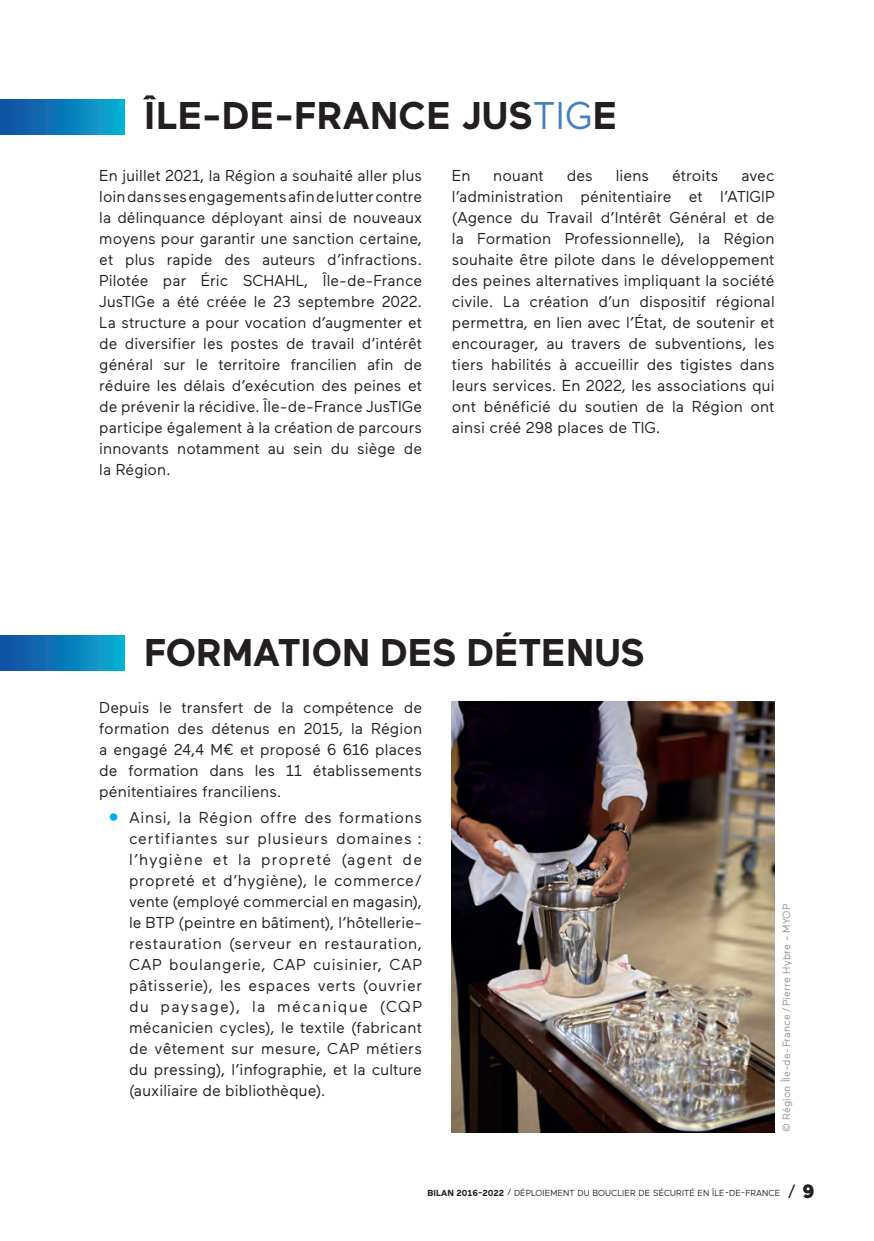
<style>
.page{position:relative;width:874px;height:1241px;background:#fff}
.page>*{position:absolute;margin:0;border:0;box-sizing:border-box;transform-origin:0 0}
.t1{font:700 38.5px "Maax";color:#231f20}
.t2{font:15.75px/21px "Maax";letter-spacing:.005em;color:#231f20;text-align:justify}
.t3{font:10.5px "Maax";letter-spacing:.02em;color:#8f9194}
.t4{font:8.75px "Maax";letter-spacing:.01em;color:#231f20}
.s1{font-weight:400;color:#437fc2}
.s2{font-weight:900;font-size:22.75px;color:#00aeef}
.s3{font-weight:700}
.s4{font-size:19.25px}
.s5{font-weight:900;font-size:19.25px}
</style>
<div class="page">
<div style="left:0;top:99px;width:124px;height:35px;background:linear-gradient(to right,#124a9e,#07acd1)"></div>
<div style="left:0;top:635px;width:124px;height:35px;background:linear-gradient(to right,#124a9e,#07acd1)"></div>
<img style="left:451px;top:701px;width:323px;height:430px">
<h1 class="t1" style="left:144px;top:95px;width:474px">ÎLE-DE-FRANCE JUS<span class="s1">TIG</span>E</h1>
<p class="t2" style="left:99px;top:165px;width:324px">En juillet 2021, la Région a souhaité aller plus loin dans ses engagements afin de lutter contre la délinquance déployant ainsi de nouveaux moyens pour garantir une sanction certaine, et plus rapide des auteurs d’infractions.<br>Pilotée par Éric SCHAHL, Île-de-France JusTIGe a été créée le 23 septembre 2022.<br>La structure a pour vocation d’augmenter et de diversifier les postes de travail d’intérêt général sur le territoire francilien afin de réduire les délais d’exécution des peines et de prévenir la récidive. Île-de-France JusTIGe participe également à la création de parcours innovants notamment au sein du siège de la Région.</p>
<p class="t2" style="left:451px;top:165px;width:20px">En</p>
<p class="t2" style="left:493px;top:165px;width:52px">nouant</p>
<p class="t2" style="left:566px;top:165px;width:28px">des</p>
<p class="t2" style="left:615px;top:165px;width:35px">liens</p>
<p class="t2" style="left:671px;top:165px;width:48px">étroits</p>
<p class="t2" style="left:451px;top:165px;width:324px;text-indent:289px">avec l’administration pénitentiaire et l’ATIGIP (Agence du Travail d’Intérêt Général et de la Formation Professionnelle), la Région souhaite être pilote dans le développement des peines alternatives impliquant la société civile. La création d’un dispositif régional permettra, en lien avec l’État, de soutenir et encourager, au travers de subventions, les tiers habilités à accueillir des tigistes dans leurs services. En 2022, les associations qui ont bénéficié du soutien de la Région ont ainsi créé 298 places de TIG.</p>
<h1 class="t1" style="left:144px;top:631px;width:502px">FORMATION DES DÉTENUS</h1>
<p class="t2" style="left:99px;top:697px;width:324px">Depuis le transfert de la compétence de formation des détenus en 2015, la Région a engagé 24,4 M€ et proposé 6 616 places de formation dans les 11 établissements pénitentiaires franciliens.</p>
<p class="t2" style="left:129px;top:807px;width:294px;text-indent:-20px"><span class="s2">•</span> Ainsi, la Région offre des formations certifiantes sur plusieurs domaines : l’hygiène et la propreté (agent de propreté et d’hygiène), le commerce/ vente (employé commercial en magasin), le BTP (peintre en bâtiment), l’hôtellerie&shy;restauration (serveur en restauration, CAP boulangerie, CAP cuisinier, CAP pâtisserie), les espaces verts (ouvrier du paysage), la mécanique (CQP mécanicien cycles), le textile (fabricant de vêtement sur mesure, CAP métiers du pressing), l’infographie, et la culture (auxiliaire de bibliothèque).</p>
<p class="t3" style="left:780px;top:1131px;width:230px;rotate:-90deg">© Région Île-de-France/Pierre Hybre - MYOP</p>
<p class="t4" style="left:427px;top:1187px;width:388px"><span class="s3">BILAN 2016-2022</span> / DÉPLOIEMENT DU BOUCLIER DE SÉCURITÉ EN ÎLE-DE-FRANCE <span class="s4">/</span> <span class="s5">9</span></p>
</div>
